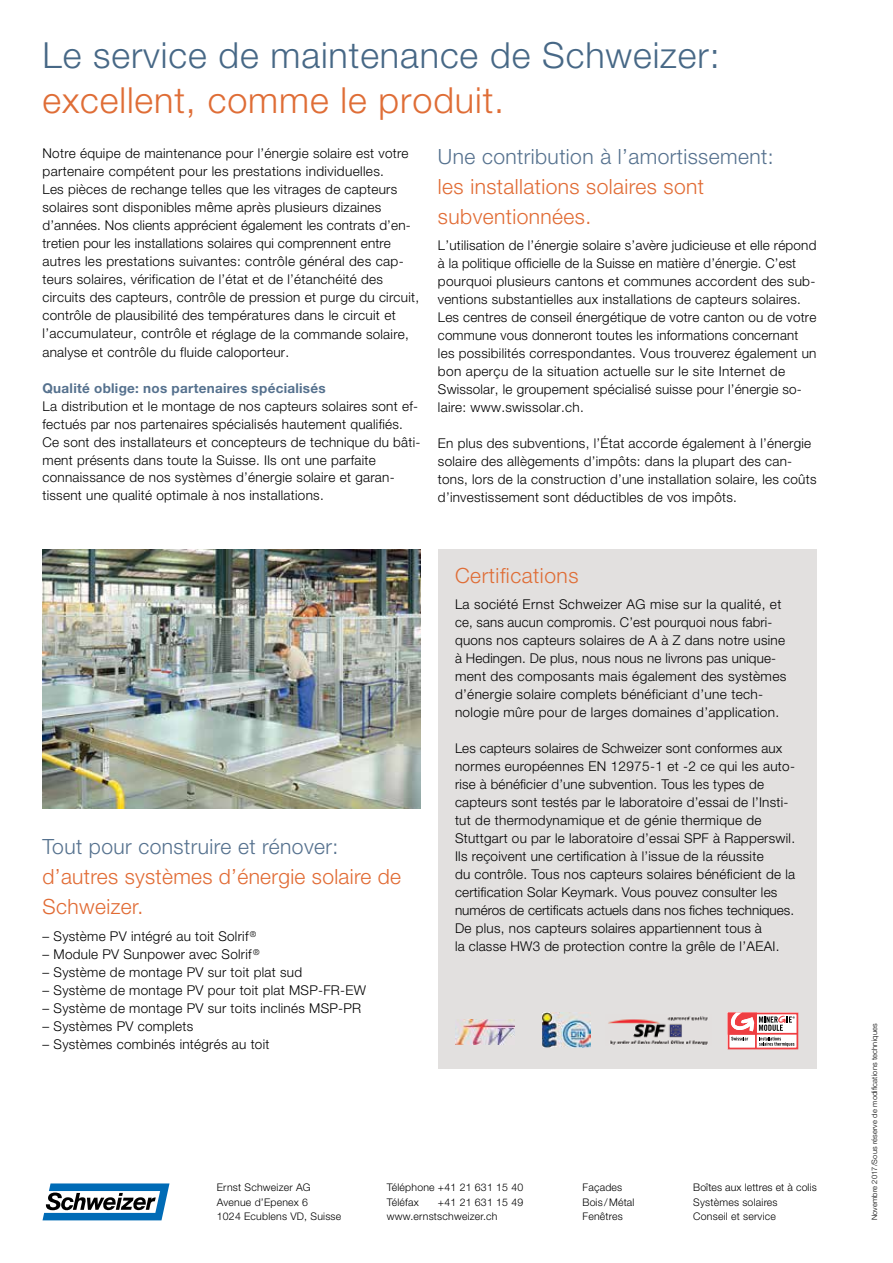
<style>
.page{position:relative;width:893px;height:1263px;background:#fff}
.page>*{position:absolute;margin:0;border:0;box-sizing:border-box;transform-origin:0 0}
.t1{font:300 36px "Helvetica Neue LT Std";letter-spacing:.025em;color:#476886}
.t2{font:300 36px "Helvetica Neue LT Std";letter-spacing:.025em;color:#df6d36}
.t3{font:300 21px/30px "Helvetica Neue LT Std";letter-spacing:.02em;color:#e16b34}
.t4{font:300 21px "Helvetica Neue LT Std";letter-spacing:.02em;color:#55718e}
.t5{font:300 21px "Helvetica Neue LT Std";letter-spacing:.025em;color:#df6d36}
.t6{font:300 13.5px/18px "Helvetica Neue LT Std";letter-spacing:.02em;color:#000}
.t7{font:700 13.5px "Helvetica Neue LT Std";letter-spacing:.02em;color:#55718e}
.t8{font:300 10.5px/14.7px "Helvetica Neue LT Std";letter-spacing:.02em;color:#000}
.t9{font:300 7.5px "Helvetica Neue LT Std";letter-spacing:.02em;color:#000}
</style>
<div class="page">
<div style="left:438px;top:549px;width:378px;height:520px;background:#e2e0df"></div>
<img style="left:543px;top:1013px;width:47px;height:35px">
<img style="left:455px;top:1019px;width:60px;height:25px">
<img style="left:608px;top:1016px;width:100px;height:29px">
<div style="left:728px;top:1012px;width:70px;height:37px;border:2px solid #ef3e42"></div>
<svg style="left:730px;top:1012px;width:65px;height:34px;background:#d8aaab"></svg>
<img style="left:43px;top:549px;width:378px;height:260px">
<svg style="left:43px;top:1183px;width:126px;height:37px"></svg>
<h1 class="t1" style="left:43px;top:33px;width:679px">Le service de maintenance de Schweizer:</h1>
<h1 class="t2" style="left:43px;top:78px;width:463px">excellent, comme le produit.</h1>
<p class="t6" style="left:43px;top:144px;width:378px">Notre équipe de maintenance pour l’énergie solaire est votre partenaire compétent pour les prestations individuelles.<br>Les pièces de rechange telles que les vitrages de capteurs solaires sont disponibles même après plusieurs dizaines d’années. Nos clients apprécient également les contrats d’en&shy;tretien pour les installations solaires qui comprennent entre autres les prestations suivantes: contrôle général des cap&shy;teurs solaires, vérification de l’état et de l’étanchéité des circuits des capteurs, contrôle de pression et purge du circuit, contrôle de plausibilité des températures dans le circuit et l’accumulateur, contrôle et réglage de la commande solaire, analyse et contrôle du fluide caloporteur.</p>
<p class="t7" style="left:43px;top:379px;width:285px">Qualité oblige: nos partenaires spécialisés</p>
<p class="t6" style="left:43px;top:396px;width:380px">La distribution et le montage de nos capteurs solaires sont ef&shy;fectués par nos partenaires spécialisés hautement qualifiés.<br>Ce sont des installateurs et concepteurs de technique du bâti&shy;ment présents dans toute la Suisse. Ils ont une parfaite connaissance de nos systèmes d’énergie solaire et garan&shy;tissent une qualité optimale à nos installations.</p>
<h2 class="t4" style="left:438px;top:144px;width:337px">Une contribution à l’amortissement:</h2>
<h2 class="t3" style="left:438px;top:171px;width:268px">les installations solaires sont subventionnées.</h2>
<p class="t6" style="left:438px;top:236px;width:380px">L’utilisation de l’énergie solaire s’avère judicieuse et elle répond à la politique officielle de la Suisse en matière d’énergie. C’est pourquoi plusieurs cantons et communes accordent des sub&shy;ventions substantielles aux installations de capteurs solaires.<br>Les centres de conseil énergétique de votre canton ou de votre commune vous donneront toutes les informations concernant les possibilités correspondantes. Vous trouverez également un bon aperçu de la situation actuelle sur le site Internet de Swissolar, le groupement spécialisé suisse pour l’énergie so&shy;laire: www.swissolar.ch.</p>
<p class="t6" style="left:438px;top:434px;width:380px">En plus des subventions, l’État accorde également à l’énergie solaire des allègements d’impôts: dans la plupart des can&shy;tons, lors de la construction d’une installation solaire, les coûts d’investissement sont déductibles de vos impôts.</p>
<h2 class="t4" style="left:43px;top:833px;width:297px">Tout pour construire et rénover:</h2>
<h2 class="t3" style="left:43px;top:861px;width:360px">d’autres systèmes d’énergie solaire de<br>Schweizer.</h2>
<p class="t6" style="left:43px;top:927px;width:215px">– Système PV intégré au toit Solrif <sup>®</sup></p>
<p class="t6" style="left:43px;top:945px;width:218px">– Module PV Sunpower avec Solrif <sup>®</sup></p>
<p class="t6" style="left:43px;top:963px;width:261px">– Système de montage PV sur toit plat sud</p>
<p class="t6" style="left:43px;top:981px;width:325px">– Système de montage PV pour toit plat MSP-FR-EW</p>
<p class="t6" style="left:43px;top:999px;width:320px">– Système de montage PV sur toits inclinés MSP-PR</p>
<p class="t6" style="left:43px;top:1017px;width:152px">– Systèmes PV complets</p>
<p class="t6" style="left:43px;top:1035px;width:228px">– Systèmes combinés intégrés au toit</p>
<h2 class="t5" style="left:455px;top:562px;width:125px">Certifications</h2>
<p class="t6" style="left:455px;top:595px;width:333px">La société Ernst Schweizer AG mise sur la qualité, et ce, sans aucun compromis. C’est pourquoi nous fabri&shy;quons nos capteurs solaires de A à Z dans notre usine à Hedingen. De plus, nous nous ne livrons pas unique&shy;ment des composants mais également des systèmes d’énergie solaire complets bénéficiant d’une tech&shy;nologie mûre pour de larges domaines d’application.</p>
<p class="t6" style="left:455px;top:739px;width:342px">Les capteurs solaires de Schweizer sont conformes aux normes européennes EN 12975-1 et -2 ce qui les auto&shy;rise à bénéficier d’une subvention. Tous les types de capteurs sont testés par le laboratoire d’essai de l’Insti&shy;tut de thermodynamique et de génie thermique de Stuttgart ou par le laboratoire d’essai SPF à Rapperswil.<br>Ils reçoivent une certification à l’issue de la réussite<br>du contrôle. Tous nos capteurs solaires bénéficient de la certification Solar Keymark. Vous pouvez consulter les numéros de certificats actuels dans nos fiches techniques.<br>De plus, nos capteurs solaires appartiennent tous à<br>la classe HW3 de protection contre la grêle de l’AEAI.</p>
<p class="t8" style="left:217px;top:1180px;width:126px">Ernst Schweizer AG<br>Avenue d’Epenex 6<br>1024 Ecublens VD, Suisse</p>
<p class="t8" style="left:387px;top:1180px;width:138px">Téléphone +41 21 631 15 40<br>Téléfax</p>
<p class="t8" style="left:387px;top:1194px;width:138px;text-indent:51px">+41 21 631 15 49 www.ernstschweizer.ch</p>
<p class="t8" style="left:583px;top:1180px;width:53px">Façades<br>Bois / Métal<br>Fenêtres</p>
<p class="t8" style="left:693px;top:1180px;width:125px">Boîtes aux lettres et à colis<br>Systèmes solaires<br>Conseil et service</p>
<p class="t9" style="left:870px;top:1220px;width:198px;rotate:-90deg">Novembre 2017/Sous réserve de modifications techniques</p>
</div>
